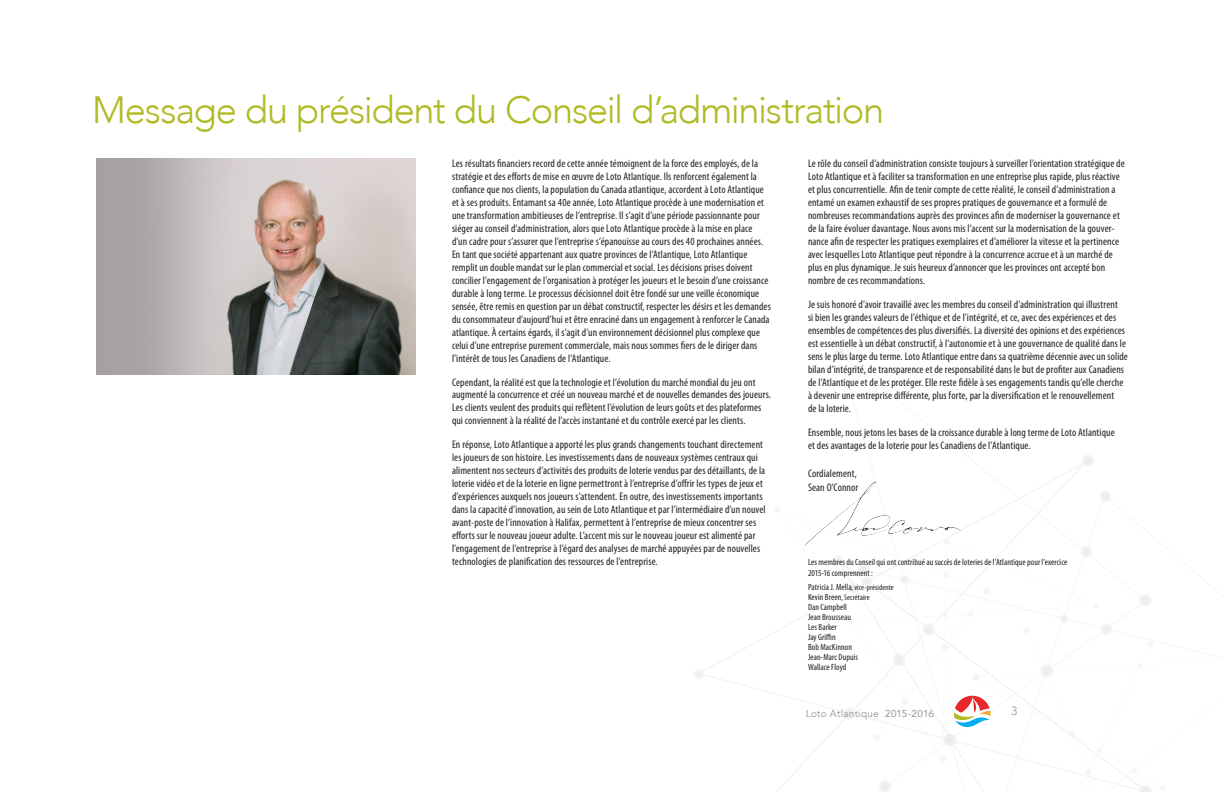
<style>
.page{position:relative;width:1224px;height:792px;background:#fff}
.page>*{position:absolute;margin:0;border:0;box-sizing:border-box;transform-origin:0 0}
.t1{font:300 38px "Avenir";letter-spacing:-.035em;color:#afbb25}
.t2{font:300 12px "Avenir";color:#939598}
.t3{font:condensed 11px/13px "Myriad Pro";letter-spacing:.01em;color:#231f20}
.t4{font:10px "Avenir";letter-spacing:.03em;color:#939598}
.t5{font:condensed 9px "Myriad Pro";letter-spacing:.005em;color:#231f20}
.t6{font:condensed 8px "Myriad Pro";letter-spacing:.015em;color:#231f20}
.s1{font-size:9px}
.s2{font-style:inherit}
</style>
<div class="page">
<svg style="left:835px;top:350px;width:8px;height:7px"></svg>
<svg style="left:1101px;top:493px;width:9px;height:7px"></svg>
<svg style="left:1083px;top:456px;width:10px;height:9px"></svg>
<svg style="left:695px;top:671px;width:7px;height:6px"></svg>
<img style="left:96px;top:159px;width:320px;height:216px">
<img style="left:804px;top:476px;width:165px;height:70px">
<svg style="left:836px;top:538px;width:388px;height:254px"></svg>
<p class="t1" style="left:92px;top:87px;width:793px">Message du président du Conseil d’administration</p>
<p class="t3" style="left:452px;top:157px;width:314px">Les résultats financiers record de cette année témoignent de la force des employés, de la stratégie et des efforts de mise en œuvre de Loto Atlantique. Ils renforcent également la confiance que nos clients, la population du Canada atlantique, accordent à Loto Atlantique et à ses produits. Entamant sa 40e année, Loto Atlantique procède à une modernisation et une transformation ambitieuses de l’entreprise. Il s’agit d’une période passionnante pour siéger au conseil d’administration, alors que Loto Atlantique procède à la mise en place</p>
<p class="t3" style="left:452px;top:235px;width:313px">d’un cadre pour s’assurer que l’entreprise s’épanouisse au cours des 40 prochaines années.</p>
<p class="t3" style="left:452px;top:248px;width:320px">En tant que société appartenant aux quatre provinces de l’Atlantique, Loto Atlantique remplit un double mandat sur le plan commercial et social. Les décisions prises doivent concilier l’engagement de l’organisation à protéger les joueurs et le besoin d’une croissance durable à long terme. Le processus décisionnel doit être fondé sur une veille économique sensée, être remis en question par un débat constructif, respecter les désirs et les demandes du consommateur d’aujourd’hui et être enraciné dans un engagement à renforcer le Canada atlantique. À certains égards, il s’agit d’un environnement décisionnel plus complexe que celui d’une entreprise purement commerciale, mais nous sommes fiers de le diriger dans l’intérêt de tous les Canadiens de l’Atlantique.</p>
<p class="t3" style="left:452px;top:376px;width:321px;line-height:12px">Cependant, la réalité est que la technologie et l’évolution du marché mondial du jeu ont augmenté la concurrence et créé un nouveau marché et de nouvelles demandes des joueurs.</p>
<p class="t3" style="left:452px;top:401px;width:311px">Les clients veulent des produits qui reflètent l’évolution de leurs goûts et des plateformes qui conviennent à la réalité de l’accès instantané et du contrôle exercé par les clients.</p>
<p class="t3" style="left:452px;top:438px;width:315px">En réponse, Loto Atlantique a apporté les plus grands changements touchant directement les joueurs de son histoire. Les investissements dans de nouveaux systèmes centraux qui alimentent nos secteurs d’activités des produits de loterie vendus par des détaillants, de la loterie vidéo et de la loterie en ligne permettront à l’entreprise d’offrir les types de jeux et d’expériences auxquels nos joueurs s’attendent. En outre, des investissements importants dans la capacité d’innovation, au sein de Loto Atlantique et par l’intermédiaire d’un nouvel avant-poste de l’innovation à Halifax, permettent à l’entreprise de mieux concentrer ses efforts sur le nouveau joueur adulte. L’accent mis sur le nouveau joueur est alimenté par l’engagement de l’entreprise à l’égard des analyses de marché appuyées par de nouvelles technologies de planification des ressources de l’entreprise.</p>
<p class="t3" style="left:808px;top:157px;width:318px">Le rôle du conseil d’administration consiste toujours à surveiller l’orientation stratégique de Loto Atlantique et à faciliter sa transformation en une entreprise plus rapide, plus réactive et plus concurrentielle. Afin de tenir compte de cette réalité, le conseil d’administration a entamé un examen exhaustif de ses propres pratiques de gouvernance et a formulé de</p>
<p class="t3" style="left:808px;top:209px;width:313px">nombreuses recommandations auprès des provinces afin de moderniser la gouvernance et de la faire évoluer davantage. Nous avons mis l’accent sur la modernisation de la gouver&shy;nance afin de respecter les pratiques exemplaires et d’améliorer la vitesse et la pertinence avec lesquelles Loto Atlantique peut répondre à la concurrence accrue et à un marché de plus en plus dynamique. Je suis heureux d’annoncer que les provinces ont accepté bon nombre de ces recommandations.</p>
<p class="t3" style="left:808px;top:298px;width:321px">Je suis honoré d’avoir travaillé avec les membres du conseil d’administration qui illustrent<br>si bien les grandes valeurs de l’éthique et de l’intégrité, et ce, avec des expériences et des ensembles de compétences des plus diversifiés. La diversité des opinions et des expériences est essentielle à un débat constructif, à l’autonomie et à une gouvernance de qualité dans le sens le plus large du terme. Loto Atlantique entre dans sa quatrième décennie avec un solide bilan d’intégrité, de transparence et de responsabilité dans le but de profiter aux Canadiens de l’Atlantique et de les protéger. Elle reste fidèle à ses engagements tandis qu’elle cherche à devenir une entreprise différente, plus forte, par la diversification et le renouvellement</p>
<p class="t3" style="left:808px;top:402px;width:45px">de la loterie.</p>
<p class="t3" style="left:808px;top:426px;width:308px">Ensemble, nous jetons les bases de la croissance durable à long terme de Loto Atlantique</p>
<p class="t3" style="left:808px;top:439px;width:224px">et des avantages de la loterie pour les Canadiens de l’Atlantique.</p>
<p class="t3" style="left:808px;top:467px;width:50px">Cordialement,</p>
<p class="t3" style="left:808px;top:481px;width:52px">Sean O’Connor</p>
<p class="t5" style="left:808px;top:557px;width:261px">Les membres du Conseil qui ont contribué au succès de loteries de l’Atlantique pour l’exercice</p>
<p class="t5" style="left:808px;top:568px;width:66px">2015-16 comprennent :</p>
<p class="t6" style="left:808px;top:582px;width:87px"><span class="s1">Patricia J. Mella</span>, vice-présidente</p>
<p class="t6" style="left:808px;top:592px;width:63px"><span class="s1">Kevin Breen</span>, Secrétaire</p>
<p class="t5" style="left:808px;top:602px;width:41px">Dan Campbell</p>
<p class="t5" style="left:808px;top:612px;width:45px">Jean Brousseau</p>
<p class="t5" style="left:808px;top:622px;width:30px">Les Barker</p>
<p class="t5" style="left:808px;top:632px;width:29px">Jay Griffin</p>
<p class="t5" style="left:808px;top:642px;width:45px">Bob MacKinnon</p>
<p class="t5" style="left:808px;top:652px;width:52px">Jean-Marc Dupuis</p>
<p class="t5" style="left:808px;top:662px;width:40px">Wallace Floyd</p>
<p class="t4" style="left:806px;top:708px;width:130px">Loto Atlantique <span class="s2">2015-2016</span></p>
<p class="t2" style="left:1011px;top:704px;width:8px">3</p>
</div>
